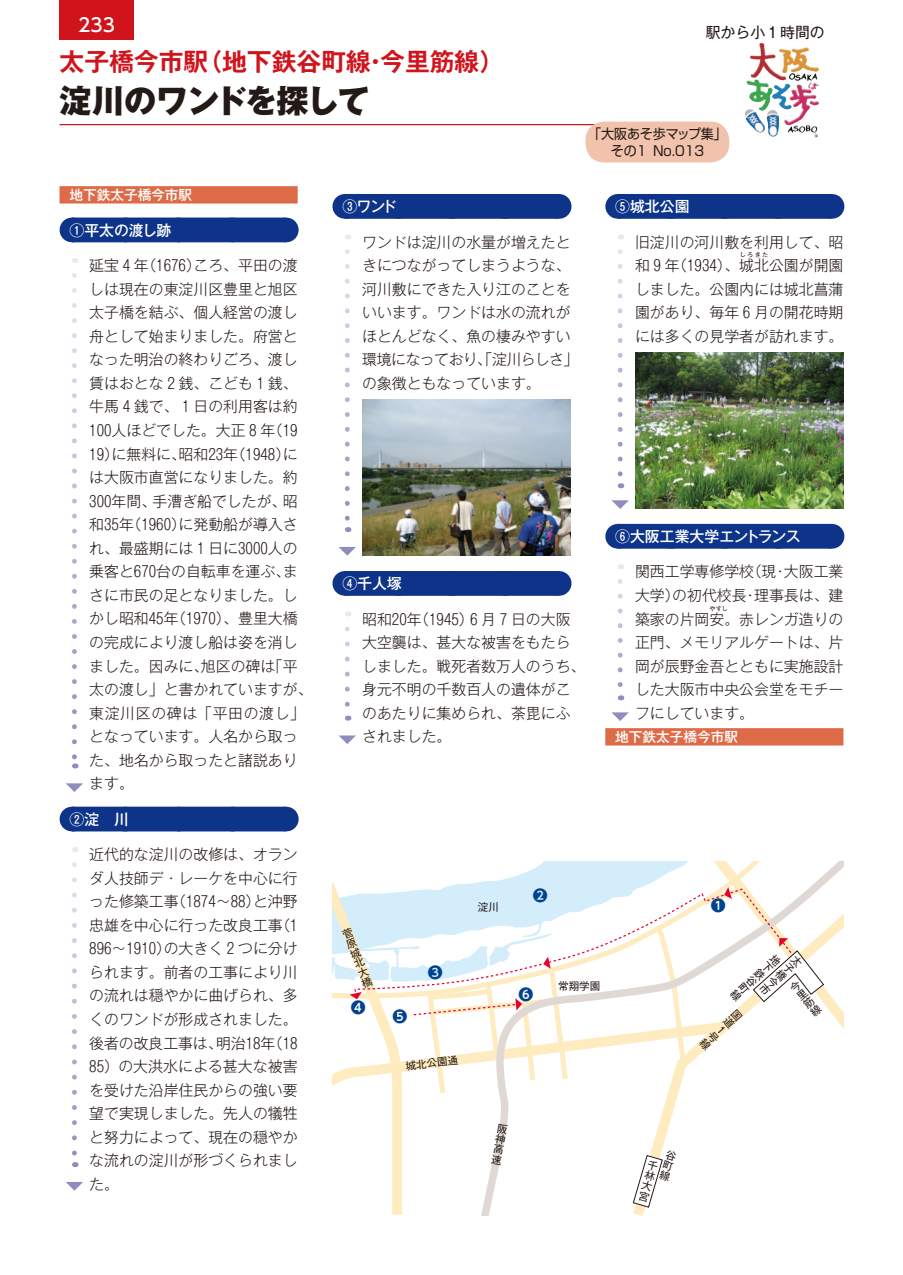
<style>
.page{position:relative;width:903px;height:1275px;background:#fff}
.page>*{position:absolute;margin:0;border:0;box-sizing:border-box;transform-origin:0 0}
.t1{font:800 32.2px "Gothic MB101 Pr 6";letter-spacing:-.035em;color:#231916}
.t2{font:700 24.85px "Gothic MB101 Pr 6 De";color:#d1131c}
.t3{font:500 18.55px "UD Shin Go Pro";color:#fff}
.t4{font:300 14.88px/23.6px "Gothic MB101 Pr 5";color:#231916}
.t5{font:500 14.88px "Gothic MB101 Pr 6";color:#fff}
.t6{font:14.88px "Gothic MB101 Pr 6";color:#231916}
.t7{font:700 14.88px "UD Shin Go NT Pro De";color:#004290}
.t8{font:13.65px/17.3px "Shin Go Pr 5";color:#231916;text-align:center;scale:.95 1}
.t9{font:500 13.65px "Gothic MB101 Pr 6";color:#fff}
.t10{font:10.5px/10.5px "Gothic MB101 Pr 6";color:#231916;text-align:justify}
.t11{font:300 6.12px "Gothic MB101 Pr 5";letter-spacing:.2em;color:#231916}
</style>
<div class="page">
<div style="left:60px;top:186px;width:238px;height:18px;background:#dd6b48"></div>
<div style="left:72px;top:218px;width:213px;height:24px;background:#0d3488"></div>
<svg style="left:285px;top:218px;width:1px;height:24px"></svg>
<div style="left:72px;top:807px;width:213px;height:24px;background:#0d3488"></div>
<svg style="left:285px;top:807px;width:1px;height:24px"></svg>
<div style="left:345px;top:194px;width:213px;height:25px;background:#0d3488"></div>
<svg style="left:398px;top:218px;width:133px;height:1px"></svg>
<svg style="left:558px;top:194px;width:1px;height:25px"></svg>
<div style="left:345px;top:571px;width:213px;height:25px;background:#0d3488"></div>
<svg style="left:399px;top:595px;width:132px;height:1px"></svg>
<svg style="left:558px;top:571px;width:1px;height:25px"></svg>
<img style="left:362px;top:399px;width:208px;height:157px">
<div style="left:618px;top:194px;width:213px;height:25px;background:#0d3488"></div>
<svg style="left:671px;top:218px;width:133px;height:1px"></svg>
<svg style="left:831px;top:194px;width:1px;height:25px"></svg>
<div style="left:618px;top:524px;width:213px;height:25px;background:#0d3488"></div>
<svg style="left:671px;top:548px;width:133px;height:1px"></svg>
<svg style="left:831px;top:524px;width:1px;height:25px"></svg>
<div style="left:605px;top:728px;width:238px;height:17px;background:#dd6b48"></div>
<img style="left:635px;top:352px;width:208px;height:156px">
<svg style="left:66px;top:783px;width:17px;height:9px"></svg>
<svg style="left:66px;top:1182px;width:17px;height:9px"></svg>
<svg style="left:339px;top:547px;width:17px;height:9px"></svg>
<svg style="left:339px;top:735px;width:17px;height:9px"></svg>
<svg style="left:611px;top:500px;width:18px;height:9px"></svg>
<svg style="left:611px;top:712px;width:18px;height:9px"></svg>
<svg style="left:72px;top:275px;width:5px;height:493px"></svg>
<svg style="left:72px;top:865px;width:5px;height:302px"></svg>
<svg style="left:345px;top:252px;width:5px;height:280px"></svg>
<svg style="left:345px;top:629px;width:5px;height:92px"></svg>
<svg style="left:618px;top:252px;width:5px;height:236px"></svg>
<svg style="left:618px;top:581px;width:5px;height:119px"></svg>
<img style="left:750px;top:43px;width:55px;height:38px">
<div style="left:60px;top:0;width:74px;height:40px;background:#d1131c"></div>
<hr style="left:60px;top:124px;width:654px;height:1px;background:#d1131c">
<div style="left:585px;top:122px;width:144px;height:40px;background:#f1c3ac;border-radius:19px"></div>
<svg style="left:332px;top:862px;width:511px;height:353px"></svg>
<p class="t3" style="left:78px;top:10px;width:38px">233</p>
<p class="t6" style="left:706px;top:20px;width:121px">駅から小１時間の</p>
<h2 class="t2" style="left:60px;top:41px;width:446px">太子橋今市駅（地下鉄谷町線・今里筋線）</h2>
<h1 class="t1" style="left:60px;top:73px;width:312px">淀川のワンドを探して</h1>
<p class="t8" style="left:588px;top:123px;width:147px">「大阪あそ歩マップ集」その1 No.０１３</p>
<p class="t9" style="left:69px;top:183px;width:124px">地下鉄太子橋今市駅</p>
<p class="t5" style="left:69px;top:218px;width:103px">①平太の渡し跡</p>
<p class="t4" style="left:89px;top:252px;width:225px">延宝₄年（１６７６）ころ、平田の渡しは現在の東淀川区豊里と旭区太子橋を結ぶ、個人経営の渡し舟として始まりました。府営となった明治の終わりごろ、渡し賃はおとな₂銭、こども₁銭、牛馬₄銭で、₁日の利用客は約<br>１００人ほどでした。大正₈年（１９<br>１９）に無料に、昭和２３年（１９４８）には大阪市直営になりました。約<br>３００年間、手漕ぎ船でしたが、昭和３５年（１９６０）に発動船が導入され、最盛期には₁日に３０００人の乗客と６７０台の自転車を運ぶ、まさに市民の足となりました。しかし昭和４５年（１９７０）、豊里大橋の完成により渡し船は姿を消しました。因みに、旭区の碑は「平太の渡し」と書かれていますが、東淀川区の碑は「平田の渡し」となっています。人名から取った、地名から取ったと諸説あります。</p>
<p class="t5" style="left:69px;top:807px;width:61px">②淀　川</p>
<p class="t4" style="left:89px;top:841px;width:210px;text-align:justify">近代的な淀川の改修は、オランダ人技師デ・レーケを中心に行った修築工事（１８７４～８８）と沖野忠雄を中心に行った改良工事（１<br>８９６～１９１０）の大きく₂つに分けられます。前者の工事により川の流れは穏やかに曲げられ、多くのワンドが形成されました。後者の改良工事は、明治１８年（１８<br>８５）の大洪水による甚大な被害を受けた沿岸住民からの強い要望で実現しました。先人の犠牲と努力によって、現在の穏やかな流れの淀川が形づくられました。</p>
<p class="t5" style="left:342px;top:194px;width:56px">③ワンド</p>
<p class="t4" style="left:362px;top:229px;width:218px">ワンドは淀川の水量が増えたときにつながってしまうような、河川敷にできた入り江のことをいいます。ワンドは水の流れがほとんどなく、魚の棲みやすい環境になっており、「淀川らしさ」の象徴ともなっています。</p>
<p class="t5" style="left:615px;top:194px;width:76px">⑤城北公園</p>
<p class="t4" style="left:635px;top:229px;width:210px">旧淀川の河川敷を利用して、昭和₉年（１９３４）、城北公園が開園</p>
<p class="t11" style="left:740px;top:250px;width:30px">しろきた</p>
<p class="t4" style="left:635px;top:276px;width:210px;text-align:justify">しました。公園内には城北菖蒲園があり、毎年₆月の開花時期には多くの見学者が訪れます。</p>
<p class="t5" style="left:342px;top:571px;width:61px">④千人塚</p>
<p class="t4" style="left:362px;top:606px;width:225px">昭和２０年（１９４５）₆月₇日の大阪大空襲は、甚大な被害をもたらしました。戦死者数万人のうち、身元不明の千数百人の遺体がこのあたりに集められ、荼毘にふされました。</p>
<p class="t5" style="left:615px;top:524px;width:187px">⑥大阪工業大学エントランス</p>
<p class="t4" style="left:635px;top:559px;width:210px;text-align:justify">関西工学専修学校（現・大阪工業大学）の初代校長・理事長は、建築家の片岡安。赤レンガ造りの</p>
<p class="t11" style="left:709px;top:603px;width:20px">やすし</p>
<p class="t4" style="left:635px;top:629px;width:210px;text-align:justify">正門、メモリアルゲートは、片岡が辰野金吾とともに実施設計した大阪市中央公会堂をモチーフにしています。</p>
<p class="t9" style="left:615px;top:725px;width:124px">地下鉄太子橋今市駅</p>
<p class="t10" style="left:341px;top:930px;width:7px;rotate:-21deg">菅原城北大橋</p>
<p class="t7" style="left:351px;top:995px;width:16px">❹</p>
<p class="t7" style="left:392px;top:1004px;width:16px">❺</p>
<p class="t7" style="left:428px;top:960px;width:16px">❸</p>
<p class="t10" style="left:405px;top:1060px;width:54px;rotate:-6deg">城北公園通</p>
<p class="t10" style="left:478px;top:901px;width:22px">淀川</p>
<p class="t7" style="left:533px;top:884px;width:16px">❷</p>
<p class="t7" style="left:518px;top:982px;width:16px">❻</p>
<p class="t10" style="left:558px;top:980px;width:44px">常翔学園</p>
<p class="t10" style="left:498px;top:1122px;width:7px;rotate:10deg">阪神高速</p>
<p class="t10" style="left:649px;top:1158px;width:7px;rotate:16deg">千林大宮</p>
<p class="t7" style="left:711px;top:893px;width:16px">❶</p>
<p class="t10" style="left:776px;top:952px;width:7px;rotate:48deg">地下鉄谷町線</p>
<p class="t10" style="left:797px;top:953px;width:7px;rotate:48deg">太子橋今市</p>
<p class="t10" style="left:787px;top:985px;width:7px;rotate:-40deg">今里筋線</p>
<p class="t10" style="left:738px;top:1008px;width:8px;text-align:left;rotate:48deg">国道<br>1号線</p>
</div>
